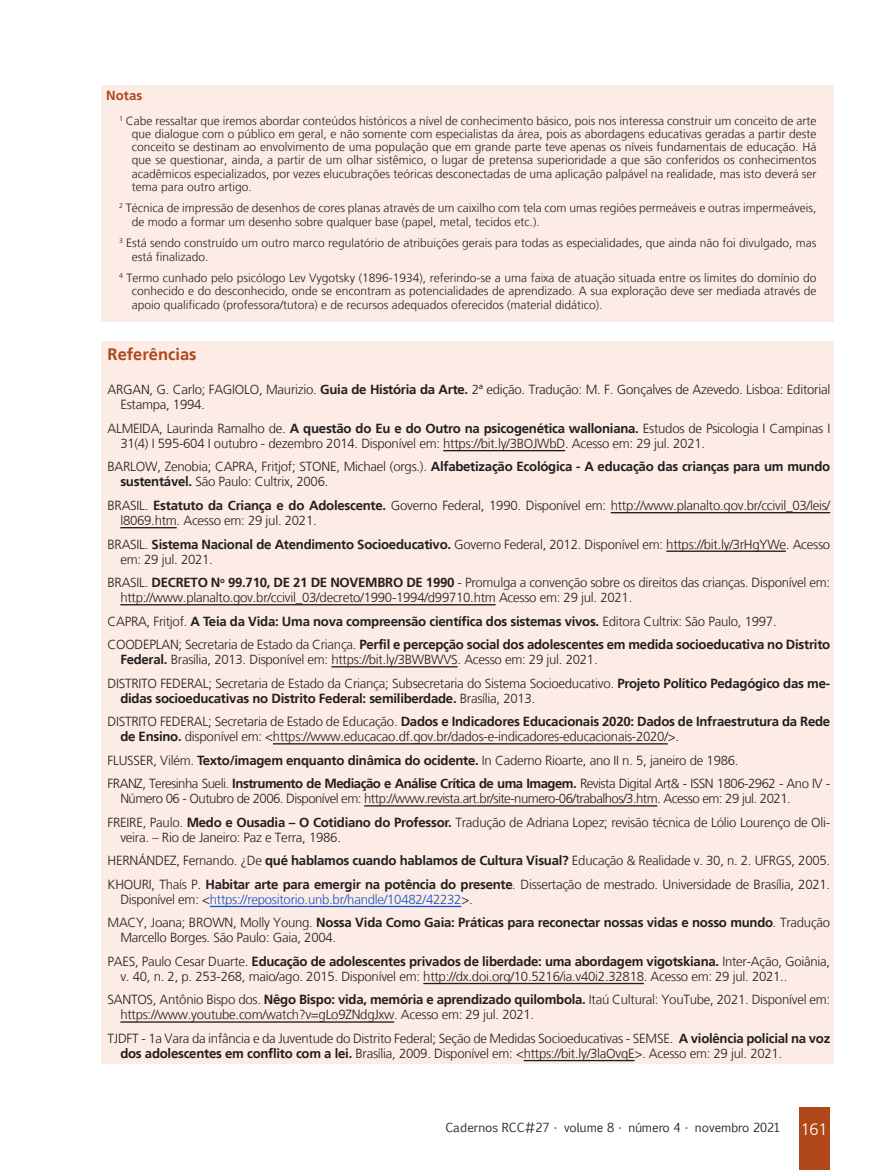
<style>
.page{position:relative;width:893px;height:1170px;background:#fff}
.page>*{position:absolute;margin:0;border:0;box-sizing:border-box;transform-origin:0 0}
.Subtítulo_LARANJA_DO{font:700 16.5px "Frutiger LT";color:#b04719}
.Referências__8_8{font:300 13.2px/15px "Frutiger LT";letter-spacing:-.02em;color:#231f20}
.Referências__8_8-2{font:300 13.2px/15px "Frutiger LT";letter-spacing:-.04em;color:#231f20}
.Referências__8_8-3{font:700 13.2px "Frutiger LT";letter-spacing:-.02em;color:#231f20}
.Subtítulo_LARANJA_DO-2{font:700 13.2px "Frutiger LT";color:#b04719}
.Notas{font:300 12px/13.2px "Frutiger LT";color:#231f20;text-align:justify}
.t1{font:12px "Euphemia CAS";color:#231f20}
.s1{font-weight:700}
.s2{font-weight:300}
.s3{font-style:italic}
.s4{color:#15c}
.s5{font-family:"Frutiger LT";font-weight:300;font-size:16.5px;color:#fff}
</style>
<div class="page">
<div style="left:799px;top:1107px;width:30px;height:62px;background:#b04719"></div>
<div style="left:102px;top:85px;width:732px;height:236px;background:#fdece6"></div>
<div style="left:102px;top:341px;width:732px;height:722px;background:#fdece6"></div>
<hr style="left:443px;top:450px;width:122px;height:1px;background:#231f20">
<hr style="left:611px;top:512px;width:219px;height:1px;background:#231f20">
<hr style="left:120px;top:527px;width:57px;height:1px;background:#231f20">
<hr style="left:666px;top:550px;width:120px;height:2px;background:#231f20">
<hr style="left:120px;top:604px;width:376px;height:1px;background:#231f20">
<hr style="left:331px;top:666px;width:127px;height:1px;background:#231f20">
<hr style="left:273px;top:743px;width:395px;height:1px;background:#231f20">
<hr style="left:364px;top:805px;width:293px;height:1px;background:#231f20">
<hr style="left:210px;top:905px;width:251px;height:2px;background:#15c">
<hr style="left:423px;top:982px;width:221px;height:2px;background:#231f20">
<hr style="left:120px;top:1021px;width:274px;height:1px;background:#231f20">
<hr style="left:524px;top:1059px;width:110px;height:2px;background:#231f20">
<p class="Subtítulo_LARANJA_DO-2" style="left:106px;top:88px;width:37px">Notas</p>
<p class="Notas" style="left:132px;top:114px;width:686px;text-indent:-13px"><sup>1</sup> Cabe ressaltar que iremos abordar conteúdos históricos a nível de conhecimento básico, pois nos interessa construir um conceito de arte que dialogue com o público em geral, e não somente com especialistas da área, pois as abordagens educativas geradas a partir deste conceito se destinam ao envolvimento de uma população que em grande parte teve apenas os níveis fundamentais de educação. Há que se questionar, ainda, a partir de um olhar sistêmico, o lugar de pretensa superioridade a que são conferidos os conhecimentos acadêmicos especializados, por vezes elucubrações teóricas desconectadas de uma aplicação palpável na realidade, mas isto deverá ser tema para outro artigo.</p>
<p class="Notas" style="left:132px;top:202px;width:686px;text-indent:-13px"><sup>2</sup> Técnica de impressão de desenhos de cores planas através de um caixilho com tela com umas regiões permeáveis e outras impermeáveis, de modo a formar um desenho sobre qualquer base (papel, metal, tecidos etc.).</p>
<p class="Notas" style="left:132px;top:237px;width:686px;text-indent:-13px"><sup>3</sup> Está sendo construído um outro marco regulatório de atribuições gerais para todas as especialidades, que ainda não foi divulgado, mas está finalizado.</p>
<p class="Notas" style="left:132px;top:272px;width:686px;text-indent:-13px"><sup>4</sup> Termo cunhado pelo psicólogo Lev Vygotsky (1896-1934), referindo-se a uma faixa de atuação situada entre os limites do domínio do conhecido e do desconhecido, onde se encontram as potencialidades de aprendizado. A sua exploração deve ser mediada através de apoio qualificado (professora/tutora) e de recursos adequados oferecidos (material didático).</p>
<p class="Subtítulo_LARANJA_DO" style="left:108px;top:345px;width:90px">Referências</p>
<p class="Referências__8_8" style="left:120px;top:382px;width:711px;text-indent:-13px">ARGAN, G. Carlo; FAGIOLO, Maurizio. <span class="s1">Guia de História da Arte.</span> 2ª edição. Tradução: M. F. Gonçalves de Azevedo. Lisboa: Editorial<br>Estampa, 1994.</p>
<p class="Referências__8_8" style="left:120px;top:421px;width:711px;text-indent:-13px">ALMEIDA, Laurinda Ramalho de. <span class="s1">A questão do Eu e do Outro na psicogenética walloniana.</span> Estudos de Psicologia I Campinas I<br>31(4) I 595-604 I outubro - dezembro 2014. Disponível em: https://bit.ly/3BOJWbD. Acesso em: 29 jul. 2021.</p>
<p class="Referências__8_8" style="left:120px;top:459px;width:711px;text-indent:-13px">BARLOW, Zenobia; CAPRA, Fritjof; STONE, Michael (orgs.). <span class="s1">Alfabetização Ecológica - A educação das crianças para um mundo sustentável.</span> São Paulo: Cultrix, 2006.</p>
<p class="Referências__8_8" style="left:120px;top:498px;width:711px;text-indent:-13px">BRASIL. <span class="s1">Estatuto da Criança e do Adolescente.</span> Governo Federal, 1990. Disponível em: http://www.planalto.gov.br/ccivil_03/leis/ l8069.htm. Acesso em: 29 jul. 2021.</p>
<p class="Referências__8_8" style="left:120px;top:536px;width:711px;text-indent:-13px">BRASIL. <span class="s1">Sistema Nacional de Atendimento Socioeducativo.</span> Governo Federal, 2012. Disponível em: https://bit.ly/3rHgYWe. Acesso em: 29 jul. 2021.</p>
<p class="Referências__8_8" style="left:120px;top:575px;width:711px;text-indent:-13px">BRASIL. <span class="s1">DECRETO N</span><sup>o</sup> <span class="s1">99.710, DE 21 DE NOVEMBRO DE 1990</span> - Promulga a convenção sobre os direitos das crianças. Disponível em: http://www.planalto.gov.br/ccivil_03/decreto/1990-1994/d99710.htm Acesso em: 29 jul. 2021.</p>
<p class="Referências__8_8-3" style="left:108px;top:613px;width:671px"><span class="s2">CAPRA, Fritjof.</span> A Teia da Vida: Uma nova compreensão científica dos sistemas vivos. <span class="s2">Editora Cultrix: São Paulo, 1997.</span></p>
<p class="Referências__8_8" style="left:120px;top:637px;width:711px;text-indent:-13px">COODEPLAN; Secretaria de Estado da Criança. <span class="s1">Perfil e percepção social dos adolescentes em medida socioeducativa no Distrito<br>Federal.</span> Brasília, 2013. Disponível em: https://bit.ly/3BWBWVS. Acesso em: 29 jul. 2021.</p>
<p class="Referências__8_8" style="left:120px;top:675px;width:711px;text-indent:-13px">DISTRITO FEDERAL; Secretaria de Estado da Criança; Subsecretaria do Sistema Socioeducativo. <span class="s1">Projeto Político Pedagógico das me&shy;didas socioeducativas no Distrito Federal: semiliberdade.</span> Brasília, 2013.</p>
<p class="Referências__8_8" style="left:120px;top:714px;width:711px;text-indent:-13px">DISTRITO FEDERAL; Secretaria de Estado de Educação. <span class="s1">Dados e Indicadores Educacionais 2020: Dados de Infraestrutura da Rede de Ensino.</span> disponível em: &lt;https://www.educacao.df.gov.br/dados-e-indicadores-educacionais-2020/&gt;.</p>
<p class="Referências__8_8" style="left:108px;top:752px;width:632px">FLUSSER, Vilém. <span class="s1">Texto/imagem enquanto dinâmica do ocidente.</span> In Caderno Rioarte, ano II n. 5, janeiro de 1986.</p>
<p class="Referências__8_8-2" style="left:120px;top:776px;width:711px;text-indent:-13px">FRANZ, Teresinha Sueli. <span class="s1">Instrumento de Mediação e Análise Crítica de uma Imagem.</span> Revista Digital Art&amp; - ISSN 1806-2962 - Ano IV -<br>Número 06 - Outubro de 2006. Disponível em: http://www.revista.art.br/site-numero-06/trabalhos/3.htm. Acesso em: 29 jul. 2021.</p>
<p class="Referências__8_8" style="left:120px;top:814px;width:711px;text-indent:-13px">FREIRE, Paulo. <span class="s1">Medo e Ousadia – O Cotidiano do Professor.</span> Tradução de Adriana Lopez; revisão técnica de Lólio Lourenço de Oli&shy;veira. – Rio de Janeiro: Paz e Terra, 1986.</p>
<p class="Referências__8_8" style="left:108px;top:853px;width:724px">HERNÁNDEZ, Fernando. ¿De <span class="s1">qué hablamos cuando hablamos de Cultura Visual?</span> Educação &amp; Realidade v. 30, n. 2. UFRGS, 2005.</p>
<p class="Referências__8_8" style="left:120px;top:876px;width:711px;text-indent:-13px">KHOURI, Thaís P. <span class="s1">Habitar arte para emergir na potência do presente</span><span class="s3">.</span> Dissertação de mestrado. Universidade de Brasília, 2021.<br>Disponível em: &lt;<span class="s4">https://repositorio.unb.br/handle/10482/42232</span>&gt;.</p>
<p class="Referências__8_8" style="left:120px;top:915px;width:711px;text-indent:-13px">MACY, Joana; BROWN, Molly Young. <span class="s1">Nossa Vida Como Gaia: Práticas para reconectar nossas vidas e nosso mundo</span><span class="s3">.</span> Tradução<br>Marcello Borges. São Paulo: Gaia, 2004.</p>
<p class="Referências__8_8" style="left:120px;top:953px;width:711px;text-indent:-13px">PAES, Paulo Cesar Duarte. <span class="s1">Educação de adolescentes privados de liberdade: uma abordagem vigotskiana.</span> Inter-Ação, Goiânia, v. 40, n. 2, p. 253-268, maio/ago. 2015. Disponível em: http://dx.doi.org/10.5216/ia.v40i2.32818. Acesso em: 29 jul. 2021..</p>
<p class="Referências__8_8" style="left:120px;top:992px;width:711px;text-indent:-13px">SANTOS, Antônio Bispo dos. <span class="s1">Nêgo Bispo: vida, memória e aprendizado quilombola.</span> Itaú Cultural: YouTube, 2021. Disponível em: https://www.youtube.com/watch?v=gLo9ZNdgJxw. Acesso em: 29 jul. 2021.</p>
<p class="Referências__8_8" style="left:120px;top:1030px;width:711px;text-indent:-13px">TJDFT - 1a Vara da infância e da Juventude do Distrito Federal; Seção de Medidas Socioeducativas - SEMSE. <span class="s1">A violência policial na voz dos adolescentes em conflito com a lei.</span> Brasília, 2009. Disponível em: &lt;https://bit.ly/3laOvqE&gt;. Acesso em: 29 jul. 2021.</p>
<p class="t1" style="left:445px;top:1119px;width:384px">Cadernos RCC#27 • volume 8 • número 4 • novembro 2021 <span class="s5">161</span></p>
</div>
